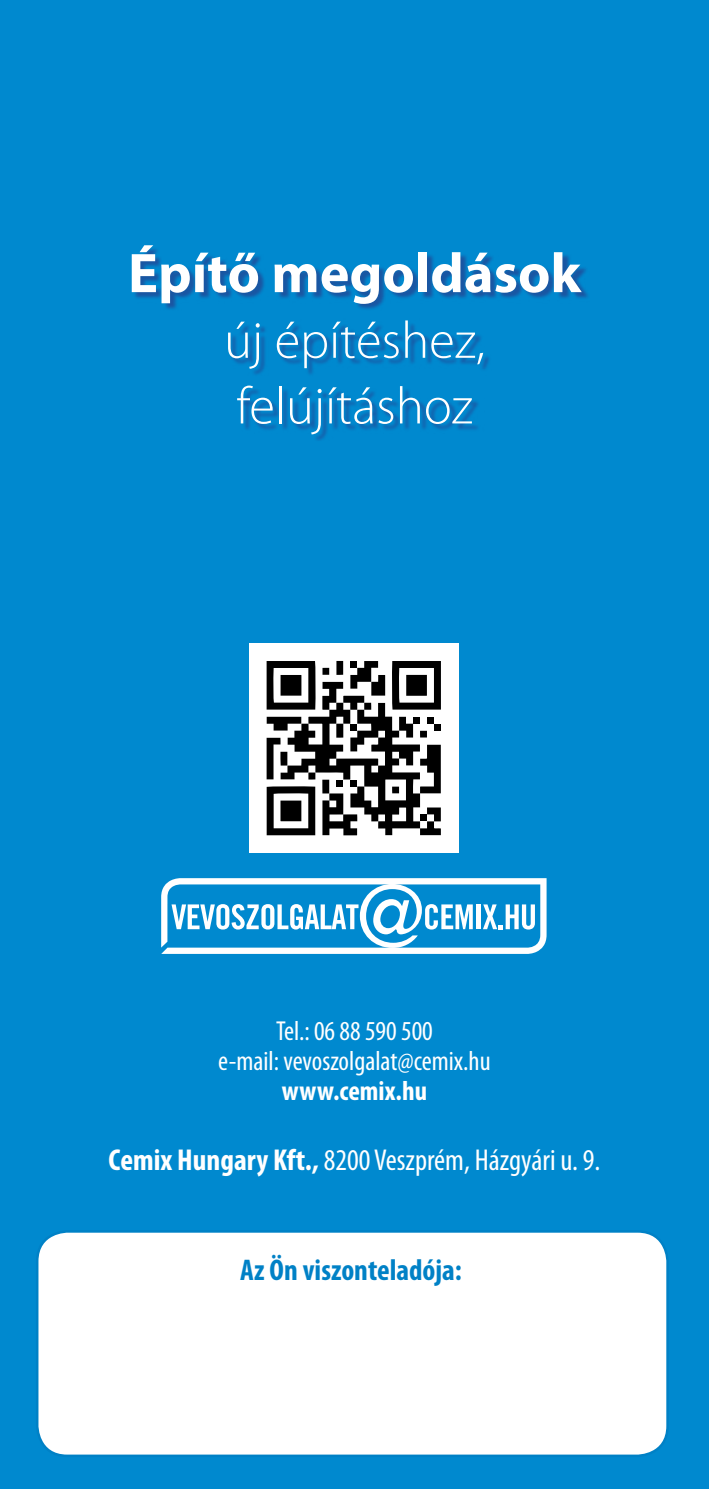
<style>
.page{position:relative;width:709px;height:1489px;background:#fff}
.page>*{position:absolute;margin:0;border:0;box-sizing:border-box;transform-origin:0 0}
.t1{font:700 56.25px "Myriad Pro";color:#fff}
.t2{font:300 52.5px/65.5px "Myriad Pro";color:#fff}
.t3{font:condensed 30.25px "Myriad Pro";color:#fff}
.t4{font:700 condensed 30px "Myriad Pro";color:#0081c6}
.t5{font:condensed 27.5px/30px "Myriad Pro";color:#fff;text-align:center}
.t6{font:700 condensed 27.5px "Myriad Pro";color:#fff}
.s1{font-weight:700}
</style>
<div class="page">
<div style="left:0;top:0;width:709px;height:1488px;background:#0089cf"></div>
<div style="left:37px;top:1231px;width:630px;height:224px;background:#fff;border-radius:30px"></div>
<div style="left:36px;top:1230px;width:633px;height:226px;border:2px solid #0081c6;border-radius:30px"></div>
<div style="left:134px;top:247px;width:456px;height:195px;background:#25408f;opacity:.7"></div>
<svg style="left:161px;top:878px;width:385px;height:75px"></svg>
<div style="left:249px;top:643px;width:209px;height:209px;background:#fff"></div>
<svg style="left:266px;top:661px;width:175px;height:174px"></svg>
<h1 class="t1" style="left:128px;top:236px;width:454px">Építő megoldások</h1>
<h2 class="t2" style="left:224px;top:308px;width:262px">új építéshez, felújításhoz</h2>
<p class="t5" style="left:218px;top:1015px;width:274px">Tel.: 06 88 590 500<br>e-mail: vevoszolgalat@cemix.hu</p>
<p class="t6" style="left:282px;top:1073px;width:147px">www.cemix.hu</p>
<p class="t3" style="left:109px;top:1141px;width:493px"><span class="s1">Cemix Hungary Kft.,</span> 8200 Veszprém, Házgyári u. 9.</p>
<p class="t4" style="left:240px;top:1251px;width:223px">Az Ön viszonteladója:</p>
</div>
